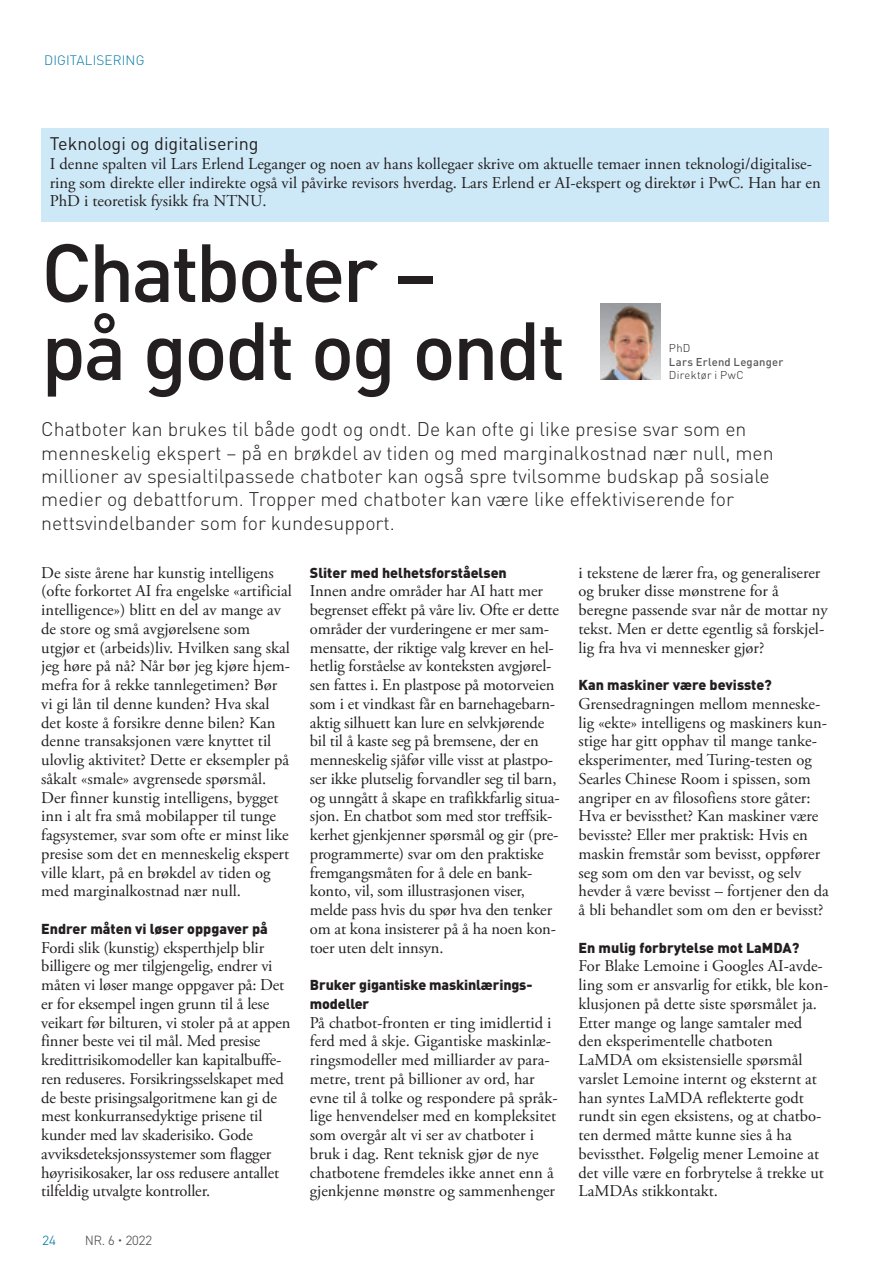
<style>
.page{position:relative;width:893px;height:1263px;background:#fff}
.page>*{position:absolute;margin:0;border:0;box-sizing:border-box;transform-origin:0 0}
.t1{font:500 81px/78px "DIN Pro";letter-spacing:-.04em;color:#231f20}
.t2{font:300 19.5px/23.4px "DIN Pro";color:#231f20}
.t3{font:18px "DIN Pro";color:#231f20}
.t4{font:16.5px/18.8px "Adobe Garamond Pro";color:#231f20}
.t5{font:900 14.25px/18.8px "DIN Pro";color:#231f20}
.t6{font:300 13.5px "DIN Pro";letter-spacing:.01em;color:#0079a3}
.t7{font:300 13.5px "DIN2014";color:#4b4c4d}
.t8{font:300 13.5px "DIN2014";color:#0079a3}
.t9{font:500 11.25px "DIN Pro";letter-spacing:.02em;color:#57585a}
.t10{font:300 11.25px "DIN Pro";letter-spacing:.02em;color:#231f20}
</style>
<div class="page">
<img style="left:600px;top:304px;width:61px;height:75px">
<div style="left:41px;top:128px;width:788px;height:93px;background:#cde9f7"></div>
<p class="t6" style="left:44px;top:51px;width:102px">DIGITALISERING</p>
<p class="t3" style="left:50px;top:131px;width:210px">Teknologi og digitalisering</p>
<p class="t4" style="left:50px;top:155px;width:772px">I denne spalten vil Lars Erlend Leganger og noen av hans kollegaer skrive om aktuelle temaer innen teknologi/digitalise&shy;ring som direkte eller indirekte også vil påvirke revisors hverdag. Lars Erlend er AI-ekspert og direktør i PwC. Han har en<br>PhD i teoretisk fysikk fra NTNU.</p>
<h1 class="t1" style="left:41px;top:230px;width:526px">Chatboter –<br>på godt og ondt</h1>
<p class="t2" style="left:41px;top:417px;width:734px">Chatboter kan brukes til både godt og ondt. De kan ofte gi like presise svar som en menneskelig ekspert – på en brøkdel av tiden og med marginalkostnad nær null, men millioner av spesialtilpassede chatboter kan også spre tvilsomme budskap på sosiale medier og debattforum. Tropper med chatboter kan være like effektiviserende for nettsvindelbander som for kundesupport.</p>
<p class="t4" style="left:41px;top:564px;width:252px">De siste årene har kunstig intelligens (ofte forkortet AI fra engelske «artificial intelligence») blitt en del av mange av de store og små avgjørelsene som utgjør et (arbeids)liv. Hvilken sang skal jeg høre på nå? Når bør jeg kjøre hjem&shy;mefra for å rekke tannlegetimen? Bør vi gi lån til denne kunden? Hva skal det koste å forsikre denne bilen? Kan denne transaksjonen være knyttet til ulovlig aktivitet? Dette er eksempler på såkalt «smale» avgrensede spørsmål.<br>Der finner kunstig intelligens, bygget inn i alt fra små mobilapper til tunge fagsystemer, svar som ofte er minst like presise som det en menneskelig ekspert ville klart, på en brøkdel av tiden og med marginalkostnad nær null.</p>
<p class="t5" style="left:41px;top:919px;width:228px">Endrer måten vi løser oppgaver på</p>
<p class="t4" style="left:41px;top:939px;width:251px">Fordi slik (kunstig) eksperthjelp blir billigere og mer tilgjengelig, endrer vi måten vi løser mange oppgaver på: Det er for eksempel ingen grunn til å lese veikart før bilturen, vi stoler på at appen finner beste vei til mål. Med presise kredittrisikomodeller kan kapitalbuffe&shy;ren reduseres. Forsikringsselskapet med de beste prisingsalgoritmene kan gi de mest konkurransedyktige prisene til kunder med lav skaderisiko. Gode avviksdeteksjonssystemer som flagger høyrisikosaker, lar oss redusere antallet tilfeldig utvalgte kontroller.</p>
<p class="t10" style="left:669px;top:340px;width:23px">PhD</p>
<p class="t9" style="left:669px;top:354px;width:116px">Lars Erlend Leganger</p>
<p class="t10" style="left:669px;top:367px;width:76px">Direktør i PwC</p>
<p class="t5" style="left:310px;top:562px;width:198px">Sliter med helhetsforståelsen</p>
<p class="t4" style="left:310px;top:582px;width:251px">Innen andre områder har AI hatt mer begrenset effekt på våre liv. Ofte er dette områder der vurderingene er mer sam&shy;mensatte, der riktige valg krever en hel&shy;hetlig forståelse av konteksten avgjørel&shy;sen fattes i. En plastpose på motorveien som i et vindkast får en barnehagebarn&shy;aktig silhuett kan lure en selvkjørende bil til å kaste seg på bremsene, der en menneskelig sjåfør ville visst at plastpo&shy;ser ikke plutselig forvandler seg til barn, og unngått å skape en trafikkfarlig situa&shy;sjon. En chatbot som med stor treffsik&shy;kerhet gjenkjenner spørsmål og gir (pre&shy;programmerte) svar om den praktiske fremgangsmåten for å dele en bank&shy;konto, vil, som illustrasjonen viser, melde pass hvis du spør hva den tenker om at kona insisterer på å ha noen kon&shy;toer uten delt innsyn.</p>
<p class="t5" style="left:310px;top:975px;width:224px">Bruker gigantiske maskinlærings&shy;modeller</p>
<p class="t4" style="left:310px;top:1014px;width:249px">På chatbot-fronten er ting imidlertid i ferd med å skje. Gigantiske maskinlæ&shy;ringsmodeller med milliarder av para&shy;metre, trent på billioner av ord, har evne til å tolke og respondere på språk&shy;lige henvendelser med en kompleksitet som overgår alt vi ser av chatboter i bruk i dag. Rent teknisk gjør de nye chatbotene fremdeles ikke annet enn å gjenkjenne mønstre og sammenhenger</p>
<p class="t4" style="left:579px;top:563px;width:251px">i tekstene de lærer fra, og generaliserer og bruker disse mønstrene for å beregne passende svar når de mottar ny tekst. Men er dette egentlig så forskjel&shy;lig fra hva vi mennesker gjør?</p>
<p class="t5" style="left:579px;top:675px;width:195px">Kan maskiner være bevisste?</p>
<p class="t4" style="left:579px;top:695px;width:252px">Grensedragningen mellom menneske&shy;lig «ekte» intelligens og maskiners kun&shy;stige har gitt opphav til mange tanke&shy;eksperimenter, med Turing-testen og Searles Chinese Room i spissen, som angriper en av filosofiens store gåter:<br>Hva er bevissthet? Kan maskiner være bevisste? Eller mer praktisk: Hvis en maskin fremstår som bevisst, oppfører seg som om den var bevisst, og selv hevder å være bevisst – fortjener den da å bli behandlet som om den er bevisst?</p>
<p class="t5" style="left:579px;top:937px;width:222px">En mulig forbrytelse mot LaMDA?</p>
<p class="t4" style="left:579px;top:957px;width:251px">For Blake Lemoine i Googles AI-avde&shy;ling som er ansvarlig for etikk, ble kon&shy;klusjonen på dette siste spørsmålet ja.<br>Etter mange og lange samtaler med den eksperimentelle chatboten LaMDA om eksistensielle spørsmål varslet Lemoine internt og eksternt at han syntes LaMDA reflekterte godt rundt sin egen eksistens, og at chatbo&shy;ten dermed måtte kunne sies å ha bevissthet. Følgelig mener Lemoine at det ville være en forbrytelse å trekke ut LaMDAs stikkontakt.</p>
<p class="t8" style="left:43px;top:1232px;width:15px">24</p>
<p class="t7" style="left:85px;top:1232px;width:69px">NR. 6 • 2022</p>
</div>
